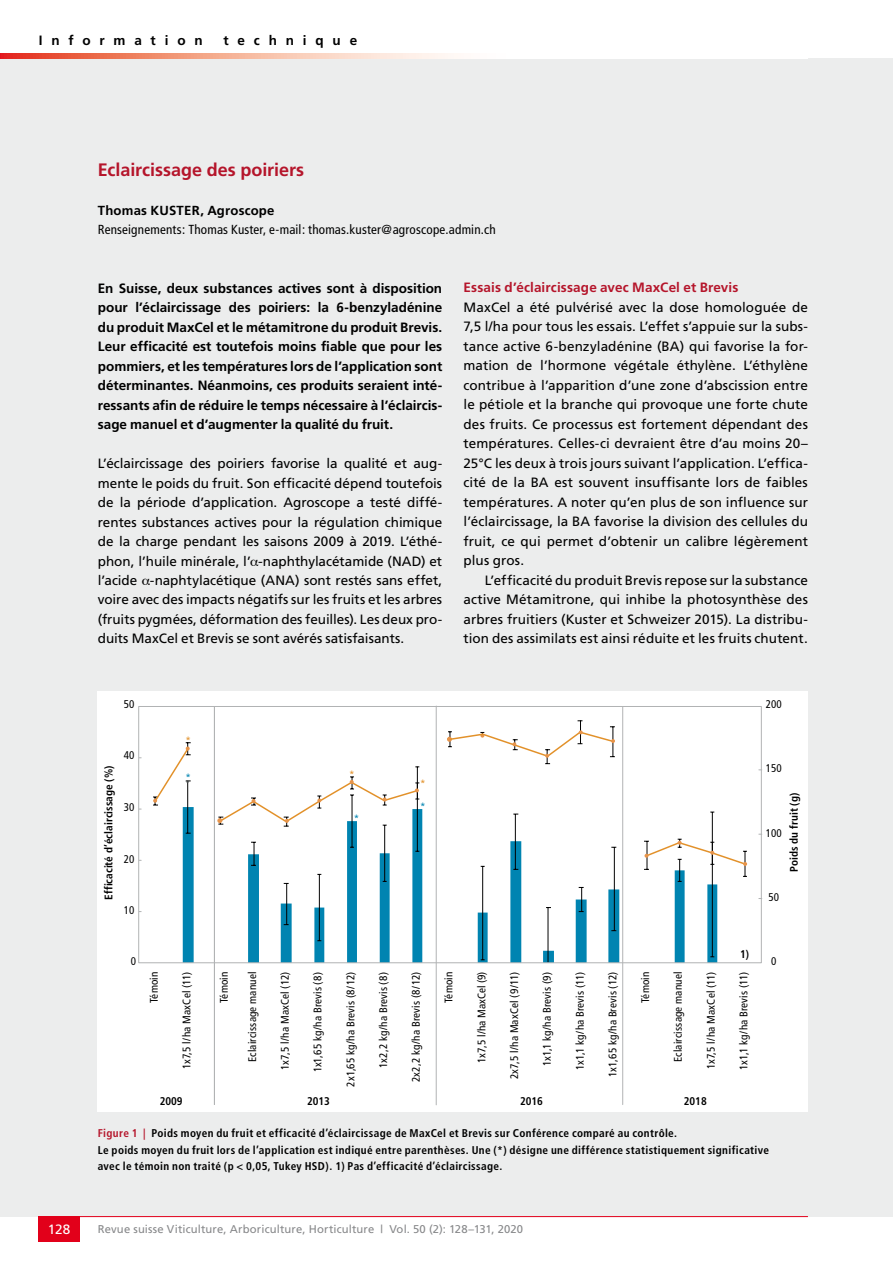
<style>
.page{position:relative;width:893px;height:1263px;background:#fff}
.page>*{position:absolute;margin:0;border:0;box-sizing:border-box;transform-origin:0 0}
.t1{font:700 18px "Frutiger";color:#b5152b}
.t2{font:13.5px/19.5px "Frutiger";letter-spacing:.005em;color:#000;text-align:justify}
.t3{font:700 13.5px/19.5px "Frutiger";color:#000;text-align:justify}
.t4{font:700 13.5px "Frutiger";letter-spacing:.01em;color:#b5152b}
.t5{font:700 13.5px "Frutiger";letter-spacing:.655em;color:#000}
.t6{font:13.5px "Frutiger";color:#fff}
.t7{font:condensed 13.2px "Frutiger";letter-spacing:.015em;color:#000}
.t8{font:700 13.2px "Frutiger";letter-spacing:.015em;color:#000}
.t9{font:700 condensed 11.25px/16.5px "Frutiger";letter-spacing:.03em;color:#000}
.t10{font:11.25px "Frutiger";letter-spacing:.015em;color:#87888a}
.t11{font:condensed 11.25px "Frutiger";color:#000}
.t12{font:condensed 11.25px "Frutiger";color:#0084b1}
.t13{font:condensed 11.25px "Frutiger";color:#e2912a}
.t14{font:condensed 10.95px "Frutiger";letter-spacing:.01em;color:#000}
.t15{font:700 condensed 10.95px "Frutiger";color:#000}
.t16{font:condensed 9px "Frutiger";color:#565c5c}
.s1{font-style:italic}
.s2{color:#b5152b}
</style>
<div class="page">
<div style="left:0;top:58px;width:893px;height:1158px;background:#eceded"></div>
<hr style="left:38px;top:1216px;width:770px;height:1px;background:#e2001a">
<div style="left:38px;top:1216px;width:42px;height:26px;background:#e2001a"></div>
<svg style="left:0;top:54px;width:451px;height:4px;background:#f3a48f"></svg>
<div style="left:98px;top:691px;width:710px;height:421px;background:#fff"></div>
<svg style="left:183px;top:866px;width:534px;height:95px"></svg>
<svg style="left:284px;top:883px;width:5px;height:42px"></svg>
<hr style="left:319px;top:907px;width:1px;height:34px;background:#000">
<hr style="left:319px;top:874px;width:1px;height:33px;background:#000">
<svg style="left:383px;top:866px;width:4px;height:16px"></svg>
<hr style="left:482px;top:912px;width:1px;height:48px;background:#000">
<hr style="left:482px;top:866px;width:1px;height:46px;background:#000">
<svg style="left:513px;top:866px;width:5px;height:4px"></svg>
<hr style="left:548px;top:907px;width:1px;height:44px;background:#000">
<svg style="left:579px;top:887px;width:5px;height:25px"></svg>
<hr style="left:614px;top:889px;width:1px;height:42px;background:#000">
<hr style="left:614px;top:847px;width:1px;height:42px;background:#000">
<svg style="left:678px;top:866px;width:4px;height:16px"></svg>
<hr style="left:712px;top:884px;width:1px;height:73px;background:#000">
<hr style="left:712px;top:812px;width:1px;height:72px;background:#000">
<svg style="left:153px;top:746px;width:593px;height:120px"></svg>
<svg style="left:153px;top:797px;width:5px;height:9px"></svg>
<svg style="left:186px;top:742px;width:5px;height:13px"></svg>
<svg style="left:251px;top:798px;width:5px;height:8px"></svg>
<svg style="left:284px;top:817px;width:5px;height:10px"></svg>
<svg style="left:317px;top:796px;width:4px;height:13px"></svg>
<svg style="left:350px;top:777px;width:4px;height:71px"></svg>
<svg style="left:383px;top:795px;width:4px;height:11px"></svg>
<svg style="left:415px;top:783px;width:4px;height:17px"></svg>
<svg style="left:218px;top:817px;width:5px;height:8px"></svg>
<hr style="left:214px;top:706px;width:1px;height:399px;background:#b1b3b4">
<div style="left:138px;top:706px;width:623px;height:257px;border:1px solid #b1b3b4"></div>
<hr style="left:436px;top:706px;width:1px;height:399px;background:#b1b3b4">
<hr style="left:622px;top:707px;width:1px;height:397px;background:#b1b3b4">
<svg style="left:644px;top:841px;width:5px;height:29px"></svg>
<svg style="left:678px;top:839px;width:4px;height:9px"></svg>
<svg style="left:710px;top:842px;width:4px;height:23px"></svg>
<svg style="left:743px;top:851px;width:4px;height:26px"></svg>
<svg style="left:447px;top:720px;width:168px;height:44px"></svg>
<p class="t5" style="left:39px;top:32px;width:165px">Information</p>
<p class="t5" style="left:223px;top:32px;width:135px">technique</p>
<h1 class="t1" style="left:98px;top:159px;width:208px">Eclaircissage des poiriers</h1>
<p class="t8" style="left:98px;top:202px;width:178px">Thomas KUSTER, Agroscope</p>
<p class="t7" style="left:98px;top:222px;width:399px">Renseignements: Thomas Kuster, e-mail: thomas.kuster@agroscope.admin.ch</p>
<p class="t3" style="left:98px;top:278px;width:346px">En Suisse, deux substances actives sont à disposition pour l’éclaircissage des poiriers: la 6-benzyladénine du produit MaxCel et le métamitrone du produit Brevis.<br>Leur efficacité est toutefois moins fiable que pour les pommiers, et les températures lors de l’application sont déterminantes. Néanmoins, ces produits seraient inté&shy;ressants afin de réduire le temps nécessaire à l’éclaircis&shy;sage manuel et d’augmenter la qualité du fruit.</p>
<p class="t2" style="left:98px;top:453px;width:346px">L’éclaircissage des poiriers favorise la qualité et aug&shy;mente le poids du fruit. Son efficacité dépend toutefois de la période d’application. Agroscope a testé diffé&shy;rentes substances actives pour la régulation chimique de la charge pendant les saisons 2009 à 2019. L’éthé&shy;phon, l’huile minérale, l’ <span class="s1">-</span>naphthylacétamide (NAD) et l’acide <span class="s1">-</span>naphtylacétique (ANA) sont restés sans effet, voire avec des impacts négatifs sur les fruits et les arbres (fruits pygmées, déformation des feuilles). Les deux pro&shy;duits MaxCel et Brevis se sont avérés satisfaisants.</p>
<p class="t4" style="left:463px;top:280px;width:276px">Essais d’éclaircissage avec MaxCel et Brevis</p>
<p class="t2" style="left:463px;top:297px;width:346px">MaxCel a été pulvérisé avec la dose homologuée de 7,5 l/ha pour tous les essais. L’effet s’appuie sur la subs&shy;tance active 6-benzyladénine (BA) qui favorise la for&shy;mation de l’hormone végétale éthylène. L’éthylène contribue à l’apparition d’une zone d’abscission entre le pétiole et la branche qui provoque une forte chute des fruits. Ce processus est fortement dépendant des températures. Celles-ci devraient être d’au moins 20– 25°C les deux à trois jours suivant l’application. L’effica&shy;cité de la BA est souvent insuffisante lors de faibles températures. A noter qu’en plus de son influence sur l’éclaircissage, la BA favorise la division des cellules du fruit, ce qui permet d’obtenir un calibre légèrement plus gros.</p>
<p class="t2" style="left:463px;top:570px;width:346px;text-indent:21px">L’efficacité du produit Brevis repose sur la substance active Métamitrone, qui inhibe la photosynthèse des arbres fruitiers (Kuster et Schweizer 2015). La distribu&shy;tion des assimilats est ainsi réduite et les fruits chutent.</p>
<p class="t11" style="left:124px;top:697px;width:12px">50</p>
<p class="t15" style="left:102px;top:899px;width:135px;rotate:-90deg">Efficacité d’éclaircissage (%)</p>
<p class="t11" style="left:124px;top:749px;width:12px">40</p>
<p class="t11" style="left:124px;top:800px;width:12px">30</p>
<p class="t11" style="left:124px;top:852px;width:12px">20</p>
<p class="t11" style="left:124px;top:904px;width:12px">10</p>
<p class="t11" style="left:131px;top:955px;width:7px">0</p>
<p class="t13" style="left:185px;top:734px;width:7px">*</p>
<p class="t12" style="left:185px;top:772px;width:7px">*</p>
<p class="t16" style="left:186px;top:779px;width:6px">*</p>
<p class="t13" style="left:349px;top:768px;width:7px">*</p>
<p class="t12" style="left:354px;top:813px;width:7px">*</p>
<p class="t13" style="left:420px;top:778px;width:7px">*</p>
<p class="t12" style="left:420px;top:801px;width:7px">*</p>
<p class="t11" style="left:766px;top:697px;width:17px">200</p>
<p class="t11" style="left:766px;top:762px;width:17px">150</p>
<p class="t11" style="left:766px;top:826px;width:17px">100</p>
<p class="t15" style="left:788px;top:872px;width:80px;rotate:-90deg">Poids du fruit (g)</p>
<p class="t11" style="left:768px;top:890px;width:12px">50</p>
<p class="t9" style="left:740px;top:946px;width:10px">1)</p>
<p class="t11" style="left:771px;top:955px;width:7px">0</p>
<p class="t14" style="left:148px;top:1003px;width:33px;rotate:-90deg">Témoin</p>
<p class="t14" style="left:180px;top:1069px;width:99px;rotate:-90deg">1x7,5 l/ha MaxCel (11)</p>
<p class="t14" style="left:218px;top:1003px;width:33px;rotate:-90deg">Témoin</p>
<p class="t14" style="left:246px;top:1062px;width:92px;rotate:-90deg">Eclaircissage manuel</p>
<p class="t14" style="left:279px;top:1070px;width:99px;rotate:-90deg">1x7,5 l/ha MaxCel (12)</p>
<p class="t14" style="left:311px;top:1072px;width:102px;rotate:-90deg">1x1,65 kg/ha Brevis (8)</p>
<p class="t14" style="left:344px;top:1087px;width:117px;rotate:-90deg">2x1,65 kg/ha Brevis (8/12)</p>
<p class="t14" style="left:377px;top:1068px;width:98px;rotate:-90deg">1x2,2 kg/ha Brevis (8)</p>
<p class="t14" style="left:410px;top:1082px;width:112px;rotate:-90deg">2x2,2 kg/ha Brevis (8/12)</p>
<p class="t14" style="left:442px;top:1003px;width:33px;rotate:-90deg">Témoin</p>
<p class="t14" style="left:475px;top:1063px;width:93px;rotate:-90deg">1x7,5 l/ha MaxCel (9)</p>
<p class="t14" style="left:508px;top:1079px;width:109px;rotate:-90deg">2x7,5 l/ha MaxCel (9/11)</p>
<p class="t14" style="left:541px;top:1066px;width:96px;rotate:-90deg">1x1,1 kg/ha Brevis (9)</p>
<p class="t14" style="left:573px;top:1070px;width:100px;rotate:-90deg">1x1,1 kg/ha Brevis (11)</p>
<p class="t14" style="left:606px;top:1076px;width:106px;rotate:-90deg">1x1,65 kg/ha Brevis (12)</p>
<p class="t14" style="left:639px;top:1003px;width:33px;rotate:-90deg">Témoin</p>
<p class="t14" style="left:672px;top:1062px;width:92px;rotate:-90deg">Eclaircissage manuel</p>
<p class="t14" style="left:704px;top:1069px;width:99px;rotate:-90deg">1x7,5 l/ha MaxCel (11)</p>
<p class="t14" style="left:737px;top:1070px;width:100px;rotate:-90deg">1x1,1 kg/ha Brevis (11)</p>
<p class="t9" style="left:160px;top:1093px;width:24px">2009</p>
<p class="t9" style="left:307px;top:1093px;width:24px">2013</p>
<p class="t9" style="left:520px;top:1093px;width:24px">2016</p>
<p class="t9" style="left:684px;top:1093px;width:24px">2018</p>
<p class="t9" style="left:98px;top:1125px;width:673px"><span class="s2">Figure 1 |</span> Poids moyen du fruit et efficacité d’éclaircissage de MaxCel et Brevis sur Conférence comparé au contrôle.<br>Le poids moyen du fruit lors de l’application est indiqué entre parenthèses. Une (*) désigne une différence statistiquement significative avec le témoin non traité (p &lt; 0,05, Tukey HSD). 1) Pas d’efficacité d’éclaircissage.</p>
<p class="t6" style="left:48px;top:1221px;width:24px">128</p>
<p class="t10" style="left:98px;top:1223px;width:427px">Revue suisse Viticulture, Arboriculture, Horticulture | Vol. 50 (2): 128–131, 2020</p>
</div>
